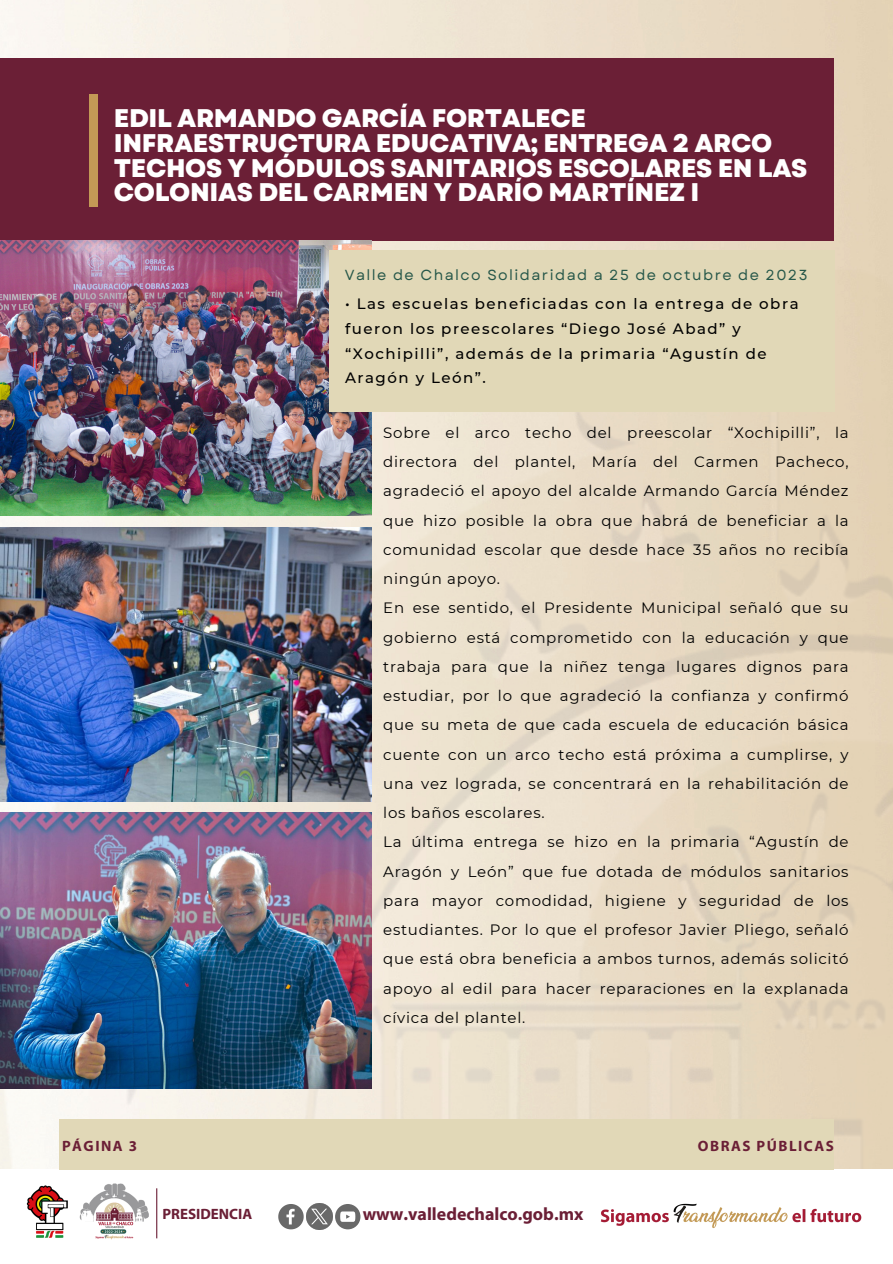
<style>
.page{position:relative;width:893px;height:1264px;background:#fff}
.page>*{position:absolute;margin:0;border:0;box-sizing:border-box;transform-origin:0 0}
.t1{font:800 25.5px/24.8px "Garet";letter-spacing:-.015em;color:#fff}
.t2{font:700 17.85px "Myriad Pro";color:#6b1f36}
.t3{font:15px/29.2px "Montserrat";letter-spacing:.05em;color:#000;text-align:justify}
.t4{font:500 15px/24.8px "Montserrat";letter-spacing:.1em;color:#000}
.t5{font:700 15px "Myriad Pro";letter-spacing:.1em;color:#6b1f36}
.t6{font:700 15px "Myriad Pro";color:#6b1f36}
.t7{font:14.55px "Garet";letter-spacing:.1em;color:#265749}
</style>
<div class="page">
<img style="left:0;top:0;width:892px;height:241px">
<img style="left:0;top:241px;width:892px;height:928px">
<div style="left:0;top:59px;width:833px;height:182px;background:#6b1f36"></div>
<div style="left:89px;top:94px;width:9px;height:112px;background:#c39956"></div>
<img style="left:27px;top:1185px;width:41px;height:53px">
<img style="left:79px;top:1183px;width:79px;height:57px">
<hr style="left:156px;top:1188px;width:1px;height:50px;background:#6b1f36">
<img style="left:600px;top:1203px;width:262px;height:25px">
<div style="left:59px;top:1118px;width:774px;height:51px;background:#e1d8b7"></div>
<img style="left:0;top:240px;width:371px;height:276px">
<img style="left:0;top:527px;width:371px;height:274px">
<img style="left:0;top:812px;width:371px;height:276px">
<div style="left:329px;top:250px;width:505px;height:162px;background:#e1d8b7"></div>
<svg style="left:278px;top:1204px;width:25px;height:25px"></svg>
<svg style="left:335px;top:1204px;width:25px;height:25px"></svg>
<img style="left:307px;top:1203px;width:25px;height:26px">
<p class="t1" style="left:114px;top:106px;width:695px">EDIL ARMANDO GARCÍA FORTALECE INFRAESTRUCTURA EDUCATIVA; ENTREGA 2 ARCO TECHOS Y MÓDULOS SANITARIOS ESCOLARES EN LAS COLONIAS DEL CARMEN Y DARÍO MARTÍNEZ I</p>
<p class="t7" style="left:345px;top:264px;width:464px">Valle de Chalco Solidaridad a 25 de octubre de 2023</p>
<p class="t4" style="left:345px;top:291px;width:455px">• Las escuelas beneficiadas con la entrega de obra fueron los preescolares “Diego José Abad” y “Xochipilli”, además de la primaria “Agustín de Aragón y León”.</p>
<p class="t3" style="left:383px;top:418px;width:467px">Sobre el arco techo del preescolar “Xochipilli”, la directora del plantel, María del Carmen Pacheco, agradeció el apoyo del alcalde Armando García Méndez que hizo posible la obra que habrá de beneficiar a la comunidad escolar que desde hace 35 años no recibía ningún apoyo.</p>
<p class="t3" style="left:383px;top:593px;width:467px">En ese sentido, el Presidente Municipal señaló que su gobierno está comprometido con la educación y que trabaja para que la niñez tenga lugares dignos para estudiar, por lo que agradeció la confianza y confirmó que su meta de que cada escuela de educación básica cuente con un arco techo está próxima a cumplirse, y una vez lograda, se concentrará en la rehabilitación de los baños escolares.</p>
<p class="t3" style="left:383px;top:827px;width:467px">La última entrega se hizo en la primaria “Agustín de Aragón y León” que fue dotada de módulos sanitarios para mayor comodidad, higiene y seguridad de los estudiantes. Por lo que el profesor Javier Pliego, señaló que está obra beneficia a ambos turnos, además solicitó apoyo al edil para hacer reparaciones en la explanada cívica del plantel.</p>
<p class="t5" style="left:62px;top:1139px;width:77px">PÁGINA 3</p>
<p class="t5" style="left:697px;top:1139px;width:137px">OBRAS PÚBLICAS</p>
<p class="t6" style="left:162px;top:1208px;width:91px">PRESIDENCIA</p>
<p class="t2" style="left:362px;top:1206px;width:222px">www.valledechalco.gob.mx</p>
</div>
